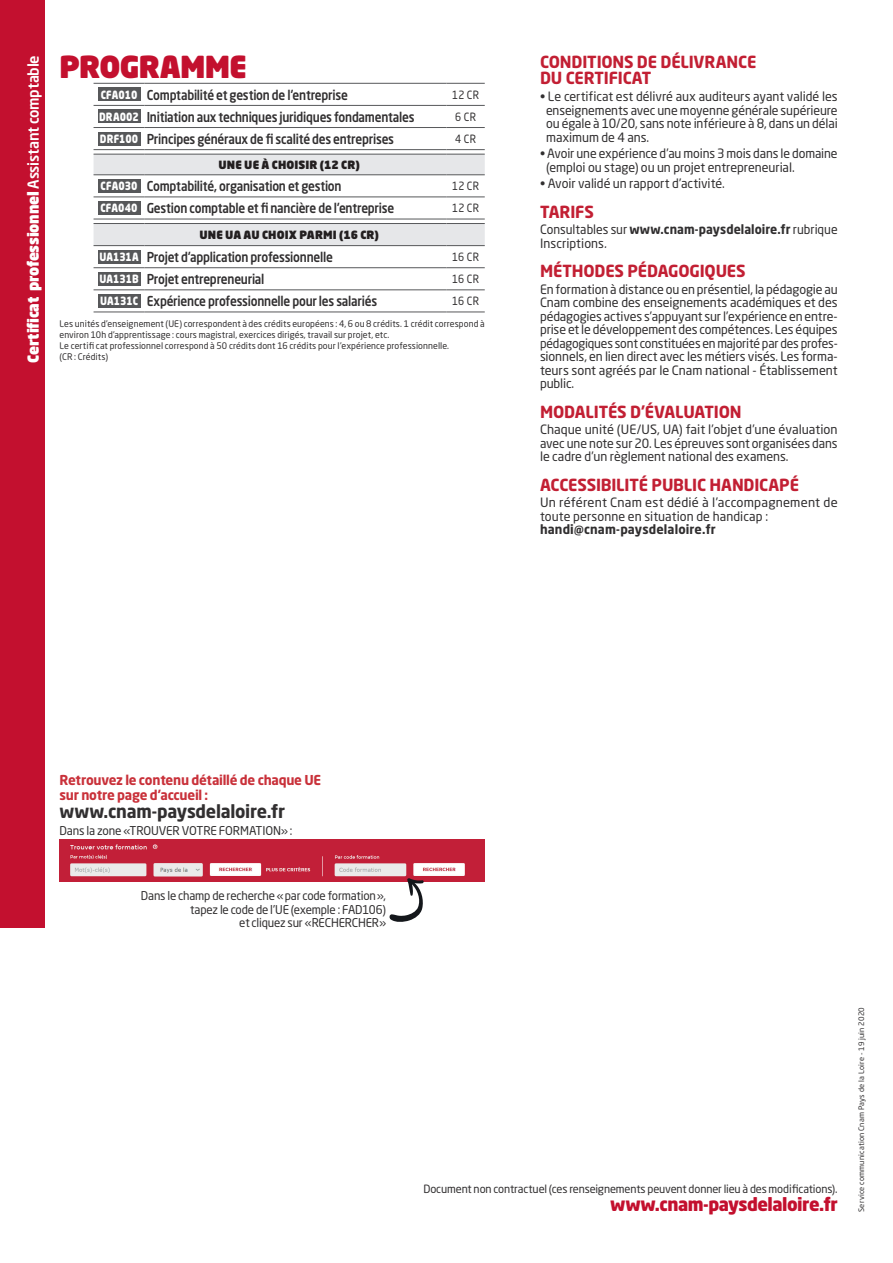
<style>
.page{position:relative;width:893px;height:1263px;background:#fff}
.page>*{position:absolute;margin:0;border:0;box-sizing:border-box;transform-origin:0 0}
.t1{font:900 30px "Neo Sans W1 G";letter-spacing:-.025em;color:#c3102e}
.t2{font:900 18px "Neo Sans W1 G";letter-spacing:-.03em;color:#c3102e}
.t3{font:700 18px "Neo Sans W1 G";letter-spacing:-.015em;color:#312f30}
.t4{font:700 16.5px/16.5px "Neo Sans W1 G";letter-spacing:-.01em;color:#c21f33}
.t5{font:900 15px "Neo Sans W1 G";letter-spacing:-.015em;color:#fff}
.t6{font:500 13.5px "Neo Sans W1 G";letter-spacing:-.02em;color:#312f30;scale:.88 1}
.t7{font:700 13.5px/15px "Neo Sans W1 G";letter-spacing:-.02em;color:#c9313a}
.t8{font:12.75px/13.5px "Neo Sans W1 G";letter-spacing:-.005em;color:#312f30;text-align:justify}
.t9{font:12.75px/13.5px "Neo Sans W1 G";letter-spacing:-.005em;color:#312f30;scale:.96 1}
.t10{font:700 12.75px "Neo Sans W1 G";letter-spacing:.01em;color:#312f30}
.t11{font:12px/13.5px "Neo Sans W1 G";letter-spacing:-.015em;color:#312f30;text-align:right;scale:.96 1}
.t12{font:12px "Neo Sans W1 G";letter-spacing:-.015em;color:#312f30}
.t13{font:11.25px "Neo Sans W1 G";letter-spacing:-.01em;color:#312f30}
.t14{font:900 11.25px "Neo Sans W1 G";letter-spacing:.015em;color:#231f20}
.t15{font:11.25px "Neo Sans W1 G";letter-spacing:-.01em;color:#312f30;scale:.9 1}
.t16{font:9px/10.8px "Neo Sans W1 G";letter-spacing:.01em;color:#312f30}
.t17{font:7.5px "Neo Sans W1 G";letter-spacing:.02em;color:#312f30}
.s1{font-weight:500}
.s2{font-weight:900;font-size:11.25px;color:#fff}
.s3{font-weight:700}
.s4{font-style:italic}
</style>
<div class="page">
<div style="left:0;top:0;width:44px;height:927px;background:#c3102f"></div>
<svg style="left:94px;top:150px;width:391px;height:4px"></svg>
<svg style="left:94px;top:155px;width:391px;height:90px"></svg>
<hr style="left:94px;top:149px;width:51px;height:1px;background:#57585a">
<hr style="left:145px;top:149px;width:301px;height:1px;background:#57585a">
<hr style="left:446px;top:149px;width:39px;height:1px;background:#57585a">
<hr style="left:94px;top:154px;width:51px;height:1px;background:#57585a">
<hr style="left:145px;top:154px;width:301px;height:1px;background:#57585a">
<hr style="left:446px;top:154px;width:39px;height:1px;background:#57585a">
<hr style="left:94px;top:219px;width:51px;height:1px;background:#57585a">
<hr style="left:145px;top:219px;width:301px;height:1px;background:#57585a">
<hr style="left:446px;top:219px;width:39px;height:1px;background:#57585a">
<hr style="left:94px;top:223px;width:51px;height:1px;background:#57585a">
<hr style="left:145px;top:223px;width:301px;height:1px;background:#57585a">
<hr style="left:446px;top:223px;width:39px;height:1px;background:#57585a">
<hr style="left:94px;top:312px;width:51px;height:1px;background:#57585a">
<hr style="left:145px;top:312px;width:301px;height:1px;background:#57585a">
<hr style="left:446px;top:312px;width:39px;height:1px;background:#57585a">
<hr style="left:94px;top:83px;width:51px;height:1px;background:#57585a">
<hr style="left:145px;top:83px;width:301px;height:1px;background:#57585a">
<hr style="left:446px;top:83px;width:39px;height:1px;background:#57585a">
<hr style="left:94px;top:105px;width:51px;height:1px;background:#57585a">
<hr style="left:145px;top:105px;width:301px;height:1px;background:#57585a">
<hr style="left:446px;top:105px;width:39px;height:1px;background:#57585a">
<hr style="left:94px;top:127px;width:51px;height:1px;background:#57585a">
<hr style="left:145px;top:127px;width:301px;height:1px;background:#57585a">
<hr style="left:446px;top:127px;width:39px;height:1px;background:#57585a">
<hr style="left:94px;top:174px;width:51px;height:1px;background:#57585a">
<hr style="left:145px;top:174px;width:301px;height:1px;background:#57585a">
<hr style="left:446px;top:174px;width:39px;height:1px;background:#57585a">
<hr style="left:94px;top:197px;width:51px;height:1px;background:#57585a">
<hr style="left:145px;top:197px;width:301px;height:1px;background:#57585a">
<hr style="left:446px;top:197px;width:39px;height:1px;background:#57585a">
<hr style="left:94px;top:245px;width:51px;height:1px;background:#57585a">
<hr style="left:145px;top:245px;width:301px;height:1px;background:#57585a">
<hr style="left:446px;top:245px;width:39px;height:1px;background:#57585a">
<hr style="left:94px;top:267px;width:51px;height:1px;background:#57585a">
<hr style="left:145px;top:267px;width:301px;height:1px;background:#57585a">
<hr style="left:446px;top:267px;width:39px;height:1px;background:#57585a">
<hr style="left:94px;top:289px;width:51px;height:1px;background:#57585a">
<hr style="left:145px;top:289px;width:301px;height:1px;background:#57585a">
<hr style="left:446px;top:289px;width:39px;height:1px;background:#57585a">
<div style="left:98px;top:88px;width:42px;height:13px;background:#57585a"></div>
<div style="left:98px;top:110px;width:42px;height:13px;background:#57585a"></div>
<div style="left:98px;top:132px;width:42px;height:13px;background:#57585a"></div>
<div style="left:98px;top:179px;width:42px;height:14px;background:#57585a"></div>
<div style="left:98px;top:201px;width:42px;height:14px;background:#57585a"></div>
<div style="left:98px;top:250px;width:42px;height:13px;background:#57585a"></div>
<div style="left:98px;top:272px;width:42px;height:14px;background:#57585a"></div>
<div style="left:98px;top:294px;width:42px;height:14px;background:#57585a"></div>
<img style="left:60px;top:839px;width:425px;height:43px">
<svg style="left:389px;top:878px;width:35px;height:44px"></svg>
<p class="t5" style="left:23px;top:363px;width:309px;rotate:-90deg">Certificat professionnel <span class="s1">Assistant comptable</span></p>
<h1 class="t1" style="left:60px;top:47px;width:189px">PROGRAMME</h1>
<p class="t6" style="left:101px;top:86px;width:282px"><span class="s2">CFA010</span> Comptabilité et gestion de l’entreprise</p>
<p class="t15" style="left:452px;top:88px;width:31px">12 CR</p>
<p class="t6" style="left:99px;top:108px;width:360px"><span class="s2">DRA002</span> Initiation aux techniques juridiques fondamentales</p>
<p class="t15" style="left:455px;top:110px;width:25px">6 CR</p>
<p class="t6" style="left:100px;top:130px;width:336px"><span class="s2">DRF100</span> Principes généraux de fi scalité des entreprises</p>
<p class="t15" style="left:455px;top:132px;width:25px">4 CR</p>
<p class="t14" style="left:218px;top:157px;width:143px">UNE UE À CHOISIR (12 CR)</p>
<p class="t6" style="left:101px;top:177px;width:275px"><span class="s2">CFA030</span> Comptabilité, organisation et gestion</p>
<p class="t15" style="left:452px;top:179px;width:31px">12 CR</p>
<p class="t6" style="left:100px;top:200px;width:335px"><span class="s2">CFA040</span> Gestion comptable et fi nancière de l’entreprise</p>
<p class="t15" style="left:452px;top:201px;width:31px">12 CR</p>
<p class="t14" style="left:199px;top:227px;width:181px">UNE UA AU CHOIX PARMI (16 CR)</p>
<p class="t6" style="left:99px;top:248px;width:267px"><span class="s2">UA131A</span> Projet d’application professionnelle</p>
<p class="t15" style="left:452px;top:250px;width:31px">16 CR</p>
<p class="t6" style="left:99px;top:270px;width:189px"><span class="s2">UA131B</span> Projet entrepreneurial</p>
<p class="t15" style="left:452px;top:272px;width:31px">16 CR</p>
<p class="t6" style="left:100px;top:293px;width:316px"><span class="s2">UA131C</span> Expérience professionnelle pour les salariés</p>
<p class="t15" style="left:452px;top:294px;width:31px">16 CR</p>
<p class="t16" style="left:60px;top:318px;width:427px">Les unités d’enseignement (UE) correspondent à des crédits européens : 4, 6 ou 8 crédits. 1 crédit correspond à environ 10h d’apprentissage : cours magistral, exercices dirigés, travail sur projet, etc.<br>Le certifi cat professionnel correspond à 50 crédits dont 16 crédits pour l’expérience professionnelle.<br>(CR : Crédits)</p>
<p class="t4" style="left:540px;top:53px;width:218px">CONDITIONS DE DÉLIVRANCE<br>DU CERTIFICAT</p>
<p class="t8" style="left:546px;top:89px;width:293px;text-indent:-6px">• Le certificat est délivré aux auditeurs ayant validé les enseignements avec une moyenne générale supérieure ou égale à 10/20, sans note inférieure à 8, dans un délai maximum de 4 ans.</p>
<p class="t9" style="left:546px;top:147px;width:305px;text-indent:-6px">• Avoir une expérience d’au moins 3 mois dans le domaine (emploi ou stage) ou un projet entrepreneurial.</p>
<p class="t8" style="left:540px;top:177px;width:186px">• Avoir validé un rapport d’activité.</p>
<p class="t4" style="left:540px;top:203px;width:55px">TARIFS</p>
<p class="t9" style="left:540px;top:223px;width:312px">Consultables sur <span class="s3">www.cnam-paysdelaloire.fr</span> rubrique<br>Inscriptions<span class="s4">.</span></p>
<p class="t4" style="left:540px;top:262px;width:207px">MÉTHODES PÉDAGOGIQUES</p>
<p class="t8" style="left:540px;top:282px;width:299px">En formation à distance ou en présentiel, la pédagogie au Cnam combine des enseignements académiques et des pédagogies actives s’appuyant sur l’expérience en entre&shy;prise et le développement des compétences. Les équipes pédagogiques sont constituées en majorité par des profes&shy;sionnels, en lien direct avec les métiers visés. Les forma&shy;teurs sont agréés par le Cnam national - Établissement public.</p>
<p class="t4" style="left:540px;top:403px;width:203px">MODALITÉS D’ÉVALUATION</p>
<p class="t8" style="left:540px;top:423px;width:299px">Chaque unité (UE/US, UA) fait l’objet d’une évaluation avec une note sur 20. Les épreuves sont organisées dans le cadre d’un règlement national des examens.</p>
<p class="t4" style="left:540px;top:476px;width:261px">ACCESSIBILITÉ PUBLIC HANDICAPÉ</p>
<p class="t8" style="left:540px;top:496px;width:299px">Un référent Cnam est dédié à l’accompagnement de toute personne en situation de handicap :</p>
<p class="t10" style="left:540px;top:521px;width:177px">handi@cnam-paysdelaloire.fr</p>
<p class="t7" style="left:60px;top:772px;width:263px">Retrouvez le contenu détaillé de chaque UE sur notre page d’accueil :</p>
<h2 class="t3" style="left:60px;top:799px;width:227px">www.cnam-paysdelaloire.fr</h2>
<p class="t12" style="left:60px;top:824px;width:234px">Dans la zone «TROUVER VOTRE FORMATION» :</p>
<p class="t11" style="left:141px;top:889px;width:257px">Dans le champ de recherche «par code formation», tapez le code de l’UE (exemple : FAD106)<br>et cliquez sur «RECHERCHER»</p>
<p class="t13" style="left:423px;top:1182px;width:416px">Document non contractuel (ces renseignements peuvent donner lieu à des modifications).</p>
<h2 class="t2" style="left:610px;top:1193px;width:229px">www.cnam-paysdelaloire.fr</h2>
<p class="t17" style="left:857px;top:1212px;width:206px;rotate:-90deg">Service communication Cnam Pays de la Loire - 19 juin 2020</p>
</div>
